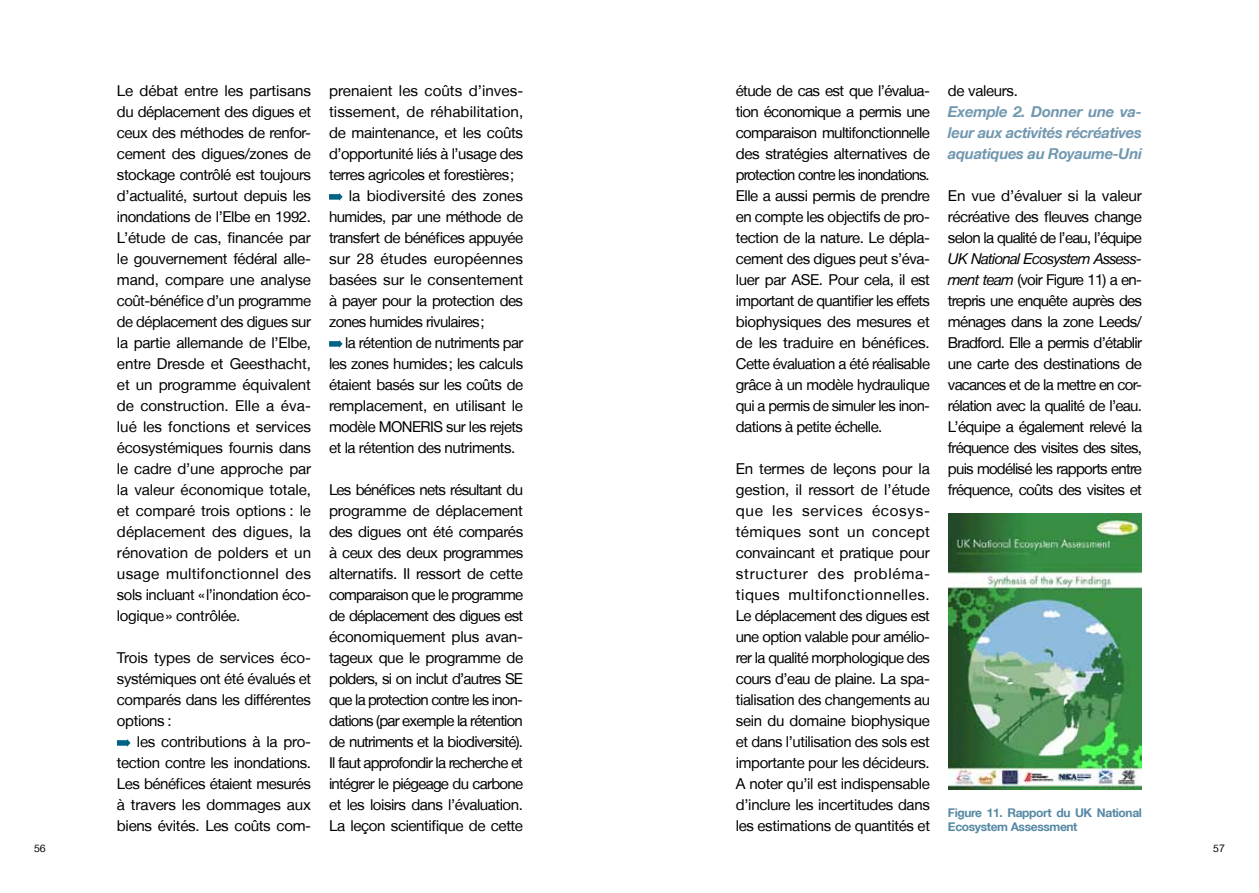
<style>
.page{position:relative;width:1259px;height:893px;background:#fff}
.page>*{position:absolute;margin:0;border:0;box-sizing:border-box;transform-origin:0 0}
.t1{font:15px/21px "Helvetica Neue LT";letter-spacing:-.03em;color:#000;text-align:justify}
.t2{font:italic 700 15px/21px "Helvetica Neue LT";letter-spacing:-.025em;color:#7298b0;text-align:justify}
.t3{font:15px "Helvetica Neue LT";letter-spacing:.005em;color:#000}
.t4{font:15px "Helvetica Neue LT";color:#000}
.t5{font:15px "Helvetica Neue LT";letter-spacing:-.01em;color:#000}
.t6{font:700 12px/14.4px "Helvetica Neue LT";letter-spacing:-.03em;color:#5689a4}
.t7{font:10.5px "Helvetica Neue LT";color:#000}
.s1{font-style:italic}
</style>
<div class="page">
<svg style="left:117px;top:739px;width:14px;height:8px"></svg>
<svg style="left:329px;top:193px;width:14px;height:8px"></svg>
<svg style="left:329px;top:340px;width:14px;height:8px"></svg>
<img style="left:948px;top:513px;width:193px;height:277px">
<p class="t1" style="left:117px;top:80px;width:196px">Le débat entre les partisans du déplacement des digues et ceux des méthodes de renfor&shy;cement des digues/zones de stockage contrôlé est toujours d’actualité, surtout depuis les inondations de l’Elbe en 1992.<br>L’étude de cas, financée par le gouvernement fédéral alle&shy;mand, compare une analyse coût-bénéfice d’un programme de déplacement des digues sur la partie allemande de l’Elbe, entre Dresde et Geesthacht, et un programme équivalent de construction. Elle a éva&shy;lué les fonctions et services écosystémiques fournis dans le cadre d’une approche par la valeur économique totale, et comparé trois options : le déplacement des digues, la rénovation de polders et un usage multifonctionnel des sols incluant «l’inondation éco&shy;logique» contrôlée.</p>
<p class="t1" style="left:117px;top:647px;width:196px">Trois types de services éco&shy;systémiques ont été évalués et comparés dans les différentes options :</p>
<p class="t1" style="left:117px;top:731px;width:196px;text-indent:20px">les contributions à la pro&shy;tection contre les inondations.<br>Les bénéfices étaient mesurés à travers les dommages aux biens évités. Les coûts com-</p>
<p class="t4" style="left:329px;top:81px;width:196px">prenaient les coûts d’inves-</p>
<p class="t3" style="left:329px;top:102px;width:196px">tissement, de réhabilitation,</p>
<p class="t1" style="left:329px;top:122px;width:195px">de maintenance, et les coûts</p>
<p class="t1" style="left:329px;top:143px;width:196px">d’opportunité liés à l’usage des</p>
<p class="t1" style="left:329px;top:164px;width:187px">terres agricoles et forestières;</p>
<p class="t4" style="left:349px;top:186px;width:176px">la biodiversité des zones</p>
<p class="t1" style="left:329px;top:206px;width:195px">humides, par une méthode de</p>
<p class="t1" style="left:329px;top:227px;width:196px">transfert de bénéfices appuyée</p>
<p class="t3" style="left:329px;top:249px;width:195px">sur 28 études européennes</p>
<p class="t5" style="left:329px;top:270px;width:196px">basées sur le consentement</p>
<p class="t1" style="left:329px;top:290px;width:196px">à payer pour la protection des</p>
<p class="t1" style="left:329px;top:311px;width:157px">zones humides rivulaires;</p>
<p class="t1" style="left:345px;top:332px;width:180px">la rétention de nutriments par</p>
<p class="t1" style="left:329px;top:353px;width:196px">les zones humides; les calculs</p>
<p class="t1" style="left:329px;top:374px;width:196px">étaient basés sur les coûts de</p>
<p class="t1" style="left:329px;top:395px;width:195px">remplacement, en utilisant le</p>
<p class="t1" style="left:329px;top:416px;width:195px">modèle MONERIS sur les rejets</p>
<p class="t1" style="left:329px;top:437px;width:188px">et la rétention des nutriments.</p>
<p class="t1" style="left:329px;top:479px;width:196px">Les bénéfices nets résultant du programme de déplacement des digues ont été comparés à ceux des deux programmes alternatifs. Il ressort de cette comparaison que le programme de déplacement des digues est économiquement plus avan&shy;tageux que le programme de polders, si on inclut d’autres SE que la protection contre les inon&shy;dations (par exemple la rétention de nutriments et la biodiversité).<br>Il faut approfondir la recherche et intégrer le piégeage du carbone et les loisirs dans l’évaluation.<br>La leçon scientifique de cette</p>
<p class="t1" style="left:736px;top:80px;width:196px">étude de cas est que l’évalua&shy;tion économique a permis une comparaison multifonctionnelle des stratégies alternatives de protection contre les inondations.<br>Elle a aussi permis de prendre en compte les objectifs de pro&shy;tection de la nature. Le dépla&shy;cement des digues peut s’éva&shy;luer par ASE. Pour cela, il est important de quantifier les effets biophysiques des mesures et de les traduire en bénéfices.<br>Cette évaluation a été réalisable grâce à un modèle hydraulique qui a permis de simuler les inon&shy;dations à petite échelle.</p>
<p class="t1" style="left:736px;top:458px;width:196px">En termes de leçons pour la gestion, il ressort de l’étude que les services écosys&shy;témiques sont un concept convaincant et pratique pour structurer des probléma&shy;tiques multifonctionnelles.<br>Le déplacement des digues est une option valable pour amélio&shy;rer la qualité morphologique des cours d’eau de plaine. La spa&shy;tialisation des changements au sein du domaine biophysique et dans l’utilisation des sols est importante pour les décideurs.<br>A noter qu’il est indispensable d’inclure les incertitudes dans les estimations de quantités et</p>
<p class="t1" style="left:948px;top:80px;width:72px">de valeurs.</p>
<p class="t2" style="left:948px;top:101px;width:196px">Exemple 2. Donner une va&shy;leur aux activités récréatives aquatiques au Royaume-Uni</p>
<p class="t1" style="left:948px;top:185px;width:196px">En vue d’évaluer si la valeur récréative des fleuves change selon la qualité de l’eau, l’équipe</p>
<p class="t1" style="left:948px;top:248px;width:196px"><span class="s1">UK National Ecosystem Assess&shy;ment team</span> (voir Figure 11) a en&shy;trepris une enquête auprès des ménages dans la zone Leeds/ Bradford. Elle a permis d’établir une carte des destinations de vacances et de la mettre en cor&shy;rélation avec la qualité de l’eau.<br>L’équipe a également relevé la fréquence des visites des sites, puis modélisé les rapports entre fréquence, coûts des visites et</p>
<p class="t6" style="left:948px;top:805px;width:196px">Figure 11. Rapport du UK National<br>Ecosystem Assessment</p>
<p class="t7" style="left:34px;top:842px;width:13px">56</p>
<p class="t7" style="left:1213px;top:842px;width:13px">57</p>
</div>
